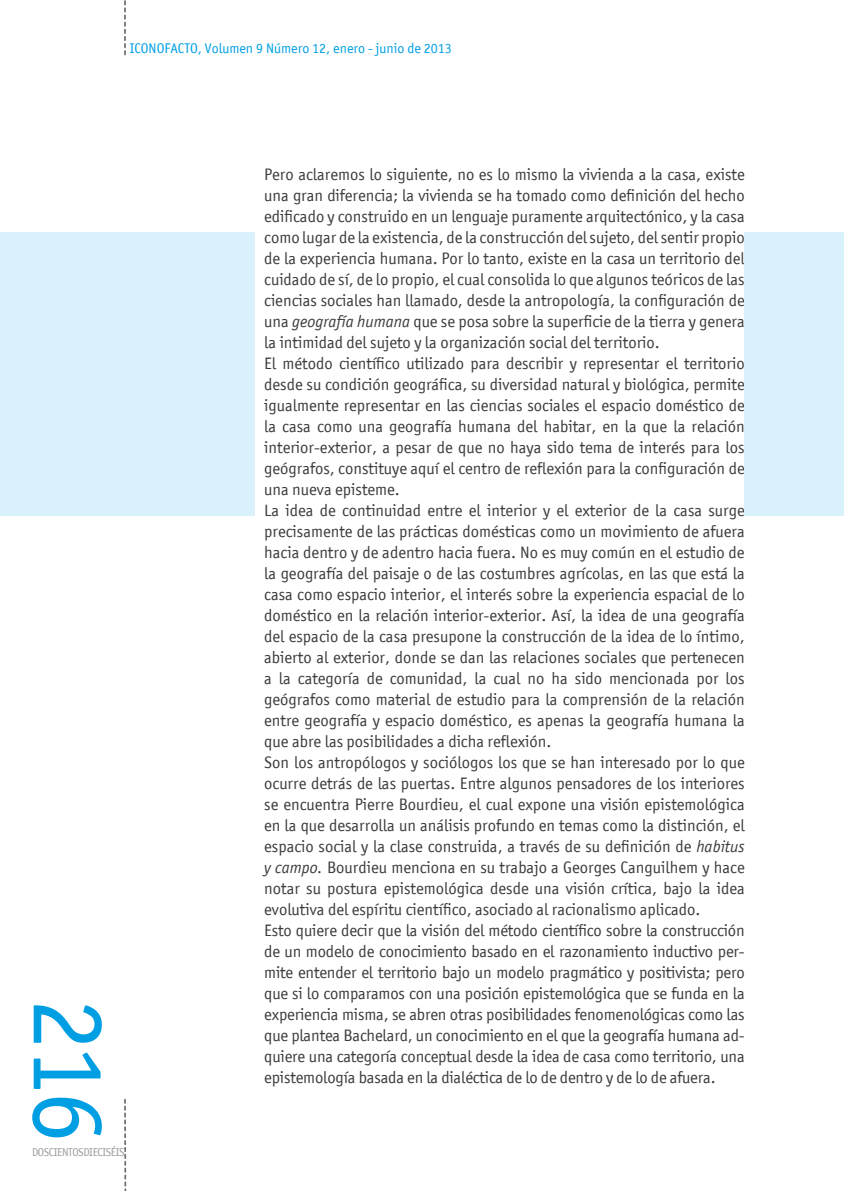
<style>
.page{position:relative;width:844px;height:1191px;background:#fff}
.page>*{position:absolute;margin:0;border:0;box-sizing:border-box;transform-origin:0 0}
.t1{font:103.77px "Officina San ITC";color:#009fe3}
.t2{font:16.62px/21px "Officina San ITC";color:#3c3c3b}
.t3{font:14px "Officina San ITC";color:#009fe3}
.t4{font:11.38px "Officina San ITC";color:#9d9d9c}
.s1{font-style:italic}
</style>
<div class="page">
<div style="left:744px;top:232px;width:99px;height:284px;background:#d9f1fb"></div>
<div style="left:0;top:232px;width:254px;height:284px;background:#d9f1fb"></div>
<svg style="left:124px;top:0;width:2px;height:55px"></svg>
<svg style="left:124px;top:1099px;width:2px;height:92px"></svg>
<p class="t3" style="left:130px;top:40px;width:323px">ICONOFACTO, Volumen 9 Número 12, enero - junio de 2013</p>
<h1 class="t1" style="left:129px;top:998px;width:147px;rotate:90deg">216</h1>
<p class="t2" style="left:264px;top:163px;width:482px">Pero aclaremos lo siguiente, no es lo mismo la vivienda a la casa, existe una gran diferencia; la vivienda se ha tomado como definición del hecho edificado y construido en un lenguaje puramente arquitectónico, y la casa como lugar de la existencia, de la construcción del sujeto, del sentir propio de la experiencia humana. Por lo tanto, existe en la casa un territorio del cuidado de sí, de lo propio, el cual consolida lo que algunos teóricos de las ciencias sociales han llamado, desde la antropología, la configuración de una <span class="s1">geografía humana</span> que se posa sobre la superficie de la tierra y genera la intimidad del sujeto y la organización social del territorio.<br>El método científico utilizado para describir y representar el territorio desde su condición geográfica, su diversidad natural y biológica, permite igualmente representar en las ciencias sociales el espacio doméstico de la casa como una geografía humana del habitar, en la que la relación interior-exterior, a pesar de que no haya sido tema de interés para los geógrafos, constituye aquí el centro de reflexión para la configuración de una nueva episteme.<br>La idea de continuidad entre el interior y el exterior de la casa surge precisamente de las prácticas domésticas como un movimiento de afuera hacia dentro y de adentro hacia fuera. No es muy común en el estudio de la geografía del paisaje o de las costumbres agrícolas, en las que está la casa como espacio interior, el interés sobre la experiencia espacial de lo doméstico en la relación interior-exterior. Así, la idea de una geografía del espacio de la casa presupone la construcción de la idea de lo íntimo, abierto al exterior, donde se dan las relaciones sociales que pertenecen a la categoría de comunidad, la cual no ha sido mencionada por los geógrafos como material de estudio para la comprensión de la relación entre geografía y espacio doméstico, es apenas la geografía humana la que abre las posibilidades a dicha reflexión.<br>Son los antropólogos y sociólogos los que se han interesado por lo que ocurre detrás de las puertas. Entre algunos pensadores de los interiores se encuentra Pierre Bourdieu, el cual expone una visión epistemológica en la que desarrolla un análisis profundo en temas como la distinción, el espacio social y la clase construida, a través de su definición de <span class="s1">habitus y campo.</span> Bourdieu menciona en su trabajo a Georges Canguilhem y hace notar su postura epistemológica desde una visión crítica, bajo la idea evolutiva del espíritu científico, asociado al racionalismo aplicado.<br>Esto quiere decir que la visión del método científico sobre la construcción de un modelo de conocimiento basado en el razonamiento inductivo per&shy;mite entender el territorio bajo un modelo pragmático y positivista; pero que si lo comparamos con una posición epistemológica que se funda en la experiencia misma, se abren otras posibilidades fenomenológicas como las que plantea Bachelard, un conocimiento en el que la geografía humana ad&shy;quiere una categoría conceptual desde la idea de casa como territorio, una epistemología basada en la dialéctica de lo de dentro y de lo de afuera.</p>
<p class="t4" style="left:32px;top:1145px;width:6px">doscientosdieciséis</p>
</div>
